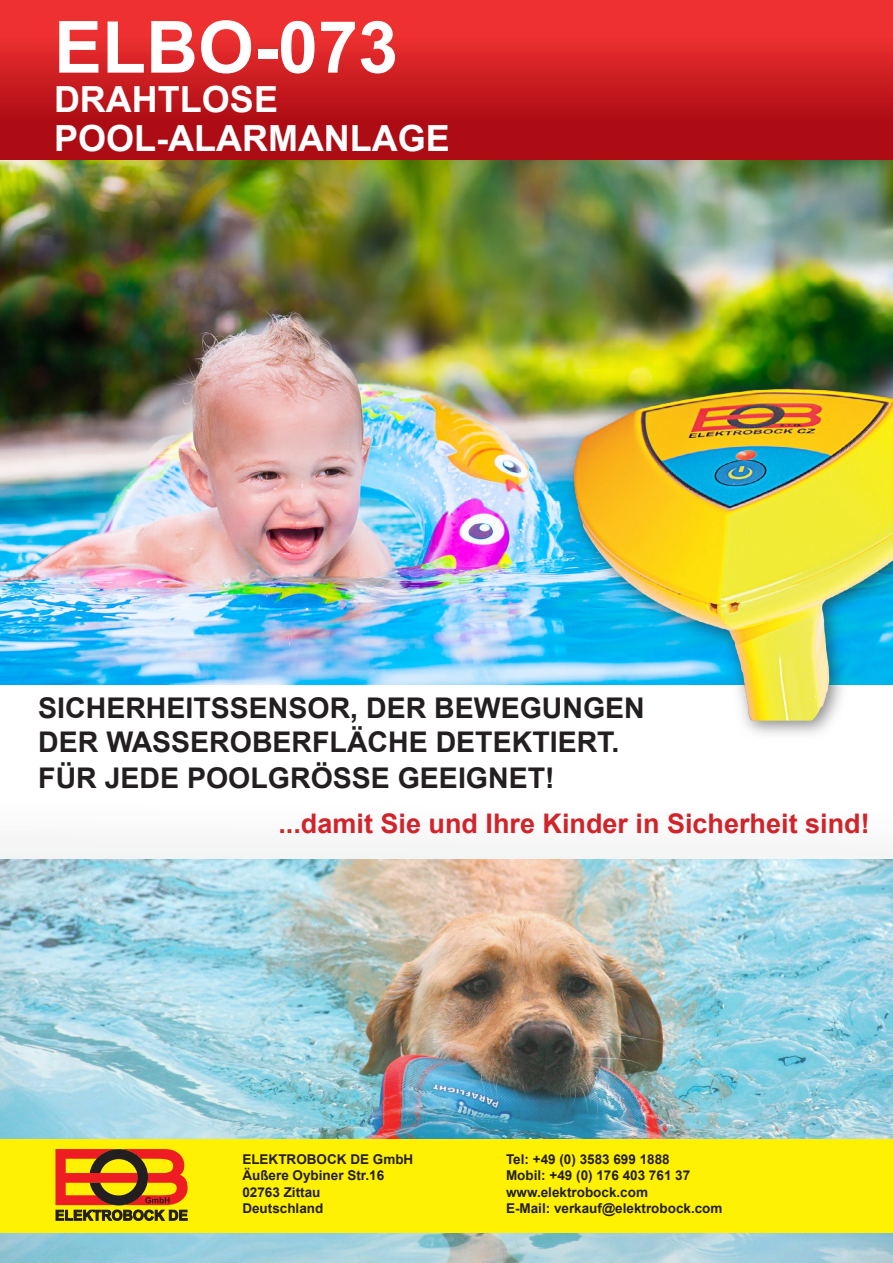
<style>
.page{position:relative;width:893px;height:1263px;background:#fff}
.page>*{position:absolute;margin:0;border:0;box-sizing:border-box;transform-origin:0 0}
.t1{font:700 72px "Arial";color:#fff}
.t2{font:700 36px/39px "Arial";color:#fff}
.t3{font:700 28.5px/35.1px "Arial";color:#231f20}
.t4{font:700 27px "Arial";color:#d1232a}
.t5{font:700 13.5px/16.2px "Arial";color:#231f20}
</style>
<div class="page">
<img style="left:0;top:159px;width:893px;height:526px">
<div style="left:0;top:0;width:893px;height:159px;background:linear-gradient(to bottom,#f93635,#a0050f)"></div>
<img style="left:0;top:859px;width:893px;height:404px">
<img style="left:560px;top:374px;width:333px;height:360px">
<div style="left:0;top:1139px;width:893px;height:93px;background:#fff101"></div>
<svg style="left:55px;top:1149px;width:133px;height:72px"></svg>
<h1 class="t1" style="left:54px;top:-1px;width:346px">ELBO-073</h1>
<h2 class="t2" style="left:54px;top:81px;width:397px">DRAHTLOSE<br>POOL-ALARMANLAGE</h2>
<h3 class="t3" style="left:38px;top:691px;width:608px">SICHERHEITSSENSOR, DER BEWEGUNGEN<br>DER WASSEROBERFLÄCHE DETEKTIERT.<br>FÜR JEDE POOLGRÖSSE GEEIGNET!</h3>
<h3 class="t4" style="left:278px;top:806px;width:593px">...damit Sie und Ihre Kinder in Sicherheit sind!</h3>
<p class="t5" style="left:242px;top:1152px;width:173px">ELEKTROBOCK DE GmbH<br>Äußere Oybiner Str.16<br>02763 Zittau<br>Deutschland</p>
<p class="t5" style="left:506px;top:1152px;width:218px">Tel: +49 (0) 3583 699 1888<br>Mobil: +49 (0) 176 403 761 37 www.elektrobock.com<br>E-Mail: verkauf@elektrobock.com</p>
</div>
